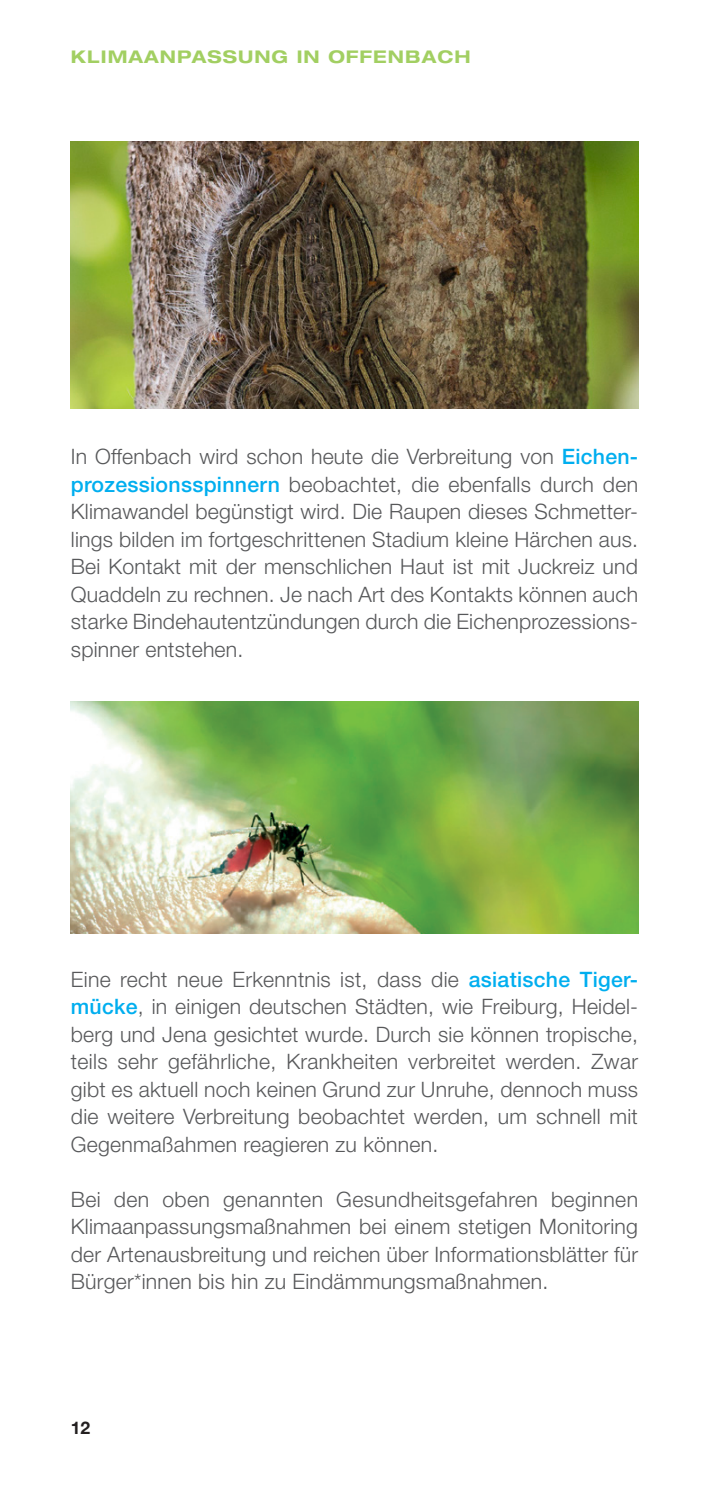
<style>
.page{position:relative;width:709px;height:1489px;background:#fff}
.page>*{position:absolute;margin:0;border:0;box-sizing:border-box;transform-origin:0 0}
.t1{font:300 21.25px/27.5px "Helvetica Neue CE";letter-spacing:.01em;color:#57585a;text-align:justify}
.t2{font:700 expanded 17.5px "Helvetica Neue";letter-spacing:.06em;color:#a2cf62}
.t3{font:700 17.5px "Helvetica Neue CE";color:#231f20}
.s1{font-weight:500;color:#00aeef}
</style>
<div class="page">
<img style="left:71px;top:142px;width:567px;height:266px">
<img style="left:71px;top:702px;width:567px;height:231px">
<p class="t2" style="left:71px;top:46px;width:401px">KLIMAANPASSUNG IN OFFENBACH</p>
<p class="t1" style="left:71px;top:442px;width:569px">In Offenbach wird schon heute die Verbreitung von <span class="s1">Eichen&shy;prozessionsspinnern</span> beobachtet, die ebenfalls durch den Klimawandel begünstigt wird. Die Raupen dieses Schmetter&shy;lings bilden im fortgeschrittenen Stadium kleine Härchen aus.<br>Bei Kontakt mit der menschlichen Haut ist mit Juckreiz und Quaddeln zu rechnen. Je nach Art des Kontakts können auch starke Bindehautentzündungen durch die Eichenprozessions&shy;spinner entstehen.</p>
<p class="t1" style="left:71px;top:965px;width:568px">Eine recht neue Erkenntnis ist, dass die <span class="s1">asiatische Tiger&shy;mücke</span>, in einigen deutschen Städten, wie Freiburg, Heidel&shy;berg und Jena gesichtet wurde. Durch sie können tropische, teils sehr gefährliche, Krankheiten verbreitet werden. Zwar gibt es aktuell noch keinen Grund zur Unruhe, dennoch muss die weitere Verbreitung beobachtet werden, um schnell mit Gegenmaßahmen reagieren zu können.</p>
<p class="t1" style="left:71px;top:1185px;width:568px">Bei den oben genannten Gesundheitsgefahren beginnen Klimaanpassungsmaßnahmen bei einem stetigen Monitoring der Artenausbreitung und reichen über Informationsblätter für Bürger*innen bis hin zu Eindämmungsmaßnahmen.</p>
<p class="t3" style="left:71px;top:1416px;width:21px">12</p>
</div>
